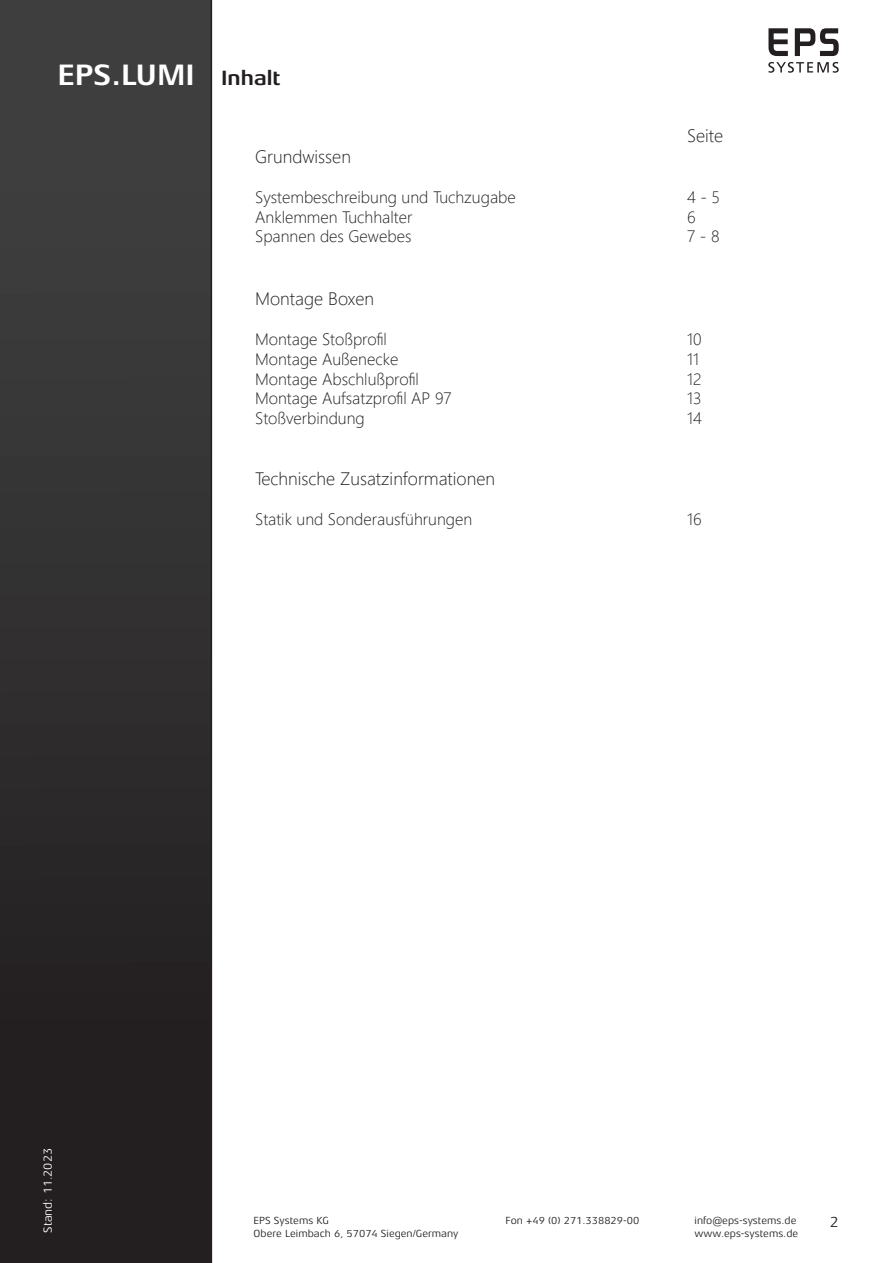
<style>
.page{position:relative;width:893px;height:1263px;background:#fff}
.page>*{position:absolute;margin:0;border:0;box-sizing:border-box;transform-origin:0 0}
.t1{font:700 30px "Aeonis LT Pro";color:#fff}
.t2{font:700 21px "Aeonis LT Pro";color:#231f20}
.t3{font:300 18px "Segoe UI";color:#231f20}
.t4{font:300 16.5px "Segoe UI";color:#231f20}
.t5{font:15px "Aeonis LT Pro";color:#231f20}
.t6{font:12px "Aeonis LT Pro";color:#fff}
.t7{font:10.5px "Aeonis LT Pro";color:#231f20}
</style>
<div class="page">
<svg style="left:0;top:0;width:212px;height:1263px;background:#302e2f"></svg>
<svg style="left:768px;top:28px;width:20px;height:28px"></svg>
<svg style="left:795px;top:28px;width:44px;height:28px"></svg>
<svg style="left:768px;top:62px;width:71px;height:11px"></svg>
<h1 class="t1" style="left:57px;top:58px;width:139px">EPS.LUMI</h1>
<p class="t2" style="left:221px;top:66px;width:61px">Inhalt</p>
<p class="t3" style="left:687px;top:118px;width:38px">Seite</p>
<p class="t3" style="left:255px;top:140px;width:97px">Grundwissen</p>
<p class="t4" style="left:255px;top:181px;width:262px">Systembeschreibung und Tuchzugabe</p>
<p class="t4" style="left:687px;top:181px;width:34px">4 - 5</p>
<p class="t4" style="left:255px;top:201px;width:159px">Anklemmen Tuchhalter</p>
<p class="t4" style="left:687px;top:201px;width:10px">6</p>
<p class="t4" style="left:255px;top:221px;width:158px">Spannen des Gewebes</p>
<p class="t4" style="left:687px;top:221px;width:34px">7 - 8</p>
<p class="t3" style="left:255px;top:282px;width:120px">Montage Boxen</p>
<p class="t4" style="left:255px;top:324px;width:133px">Montage Stoßprofil</p>
<p class="t4" style="left:687px;top:324px;width:16px">10</p>
<p class="t4" style="left:255px;top:343px;width:145px">Montage Außenecke</p>
<p class="t4" style="left:687px;top:343px;width:13px">11</p>
<p class="t4" style="left:255px;top:363px;width:165px">Montage Abschlußprofil</p>
<p class="t4" style="left:687px;top:363px;width:16px">12</p>
<p class="t4" style="left:255px;top:383px;width:198px">Montage Aufsatzprofil AP 97</p>
<p class="t4" style="left:687px;top:383px;width:16px">13</p>
<p class="t4" style="left:255px;top:403px;width:111px">Stoßverbindung</p>
<p class="t4" style="left:687px;top:403px;width:16px">14</p>
<p class="t3" style="left:255px;top:462px;width:241px">Technische Zusatzinformationen</p>
<p class="t4" style="left:255px;top:504px;width:219px">Statik und Sonderausführungen</p>
<p class="t4" style="left:687px;top:504px;width:16px">16</p>
<p class="t6" style="left:41px;top:1233px;width:86px;rotate:-90deg">Stand: 11.2023</p>
<p class="t7" style="left:254px;top:1215px;width:77px">EPS Systems KG</p>
<p class="t7" style="left:506px;top:1215px;width:135px">Fon +49 (0) 271.338829-00</p>
<p class="t7" style="left:695px;top:1215px;width:103px">info@eps-systems.de</p>
<p class="t7" style="left:254px;top:1227px;width:206px">Obere Leimbach 6, 57074 Siegen/Germany</p>
<p class="t7" style="left:695px;top:1227px;width:105px">www.eps-systems.de</p>
<p class="t5" style="left:830px;top:1214px;width:10px">2</p>
</div>
